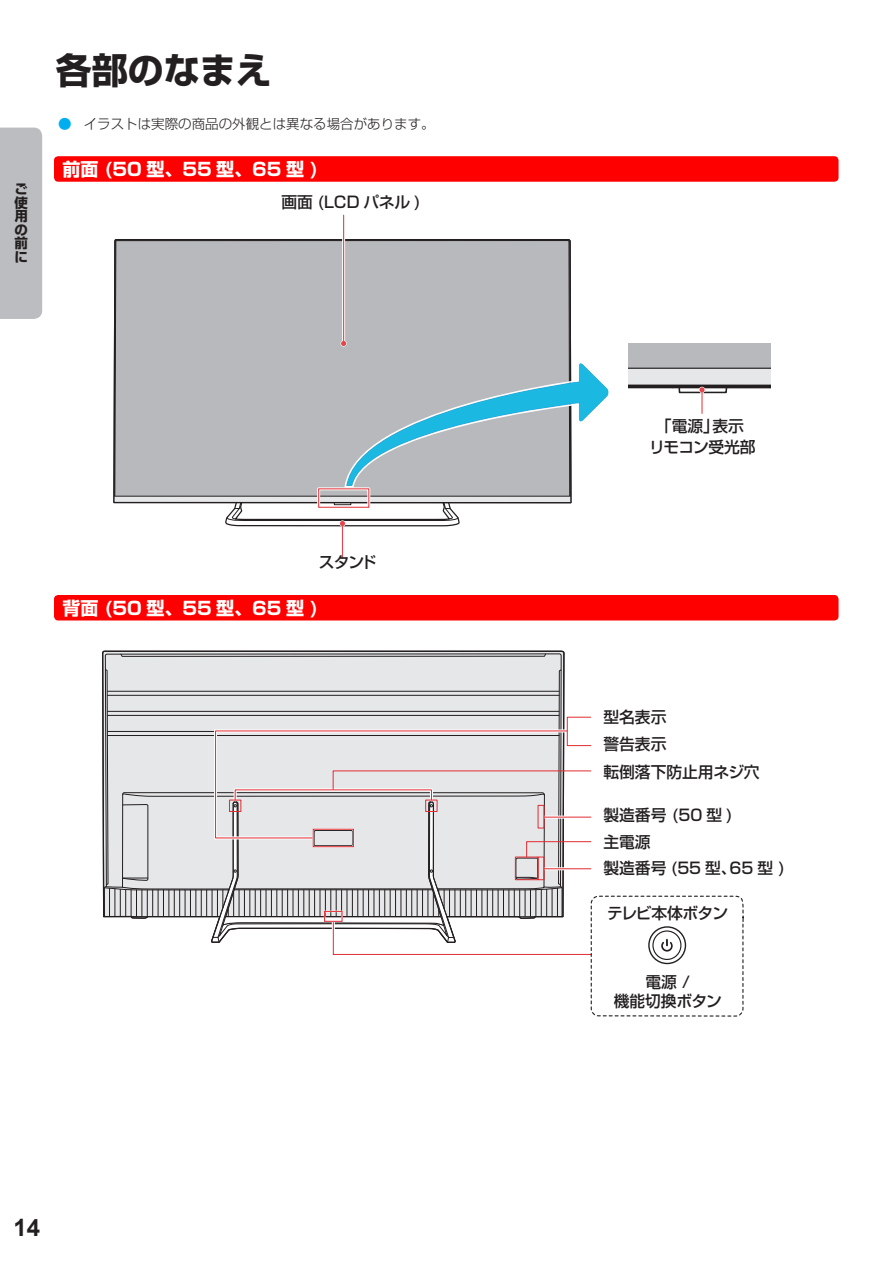
<style>
.page{position:relative;width:893px;height:1263px;background:#fff}
.page>*{position:absolute;margin:0;border:0;box-sizing:border-box;transform-origin:0 0}
.一级标题{font:700 36px "Shin Go Pro";color:#231f20}
.t1{font:700 24px "Arial";color:#231f20}
.二级标题{font:700 18px "Shin Go Pro";color:#fff}
.图文{font:500 15.75px "Shin Go Pro";color:#231f20}
.图文-2{font:500 15.75px "Shin Go Pro";letter-spacing:-.045em;color:#231f20}
.图文-3{font:500 15.75px "Shin Go Pro";letter-spacing:-.035em;color:#231f20}
.t2{font:300 13.5px "Shin Go Pro";color:#231f20}
.t3{font:700 13.5px/13.5px "Shin Go Pro";color:#231f20;text-align:justify}
.s1{font-weight:400;color:#00aeef}
</style>
<div class="page">
<div style="left:0;top:128px;width:42px;height:191px;background:#bcbdc0"></div>
<div style="left:54px;top:156px;width:784px;height:26px;background:#f00;border-radius:4px"></div>
<div style="left:735px;top:402px;width:7px;height:7px;border:1px solid #fff;border-radius:50%"></div>
<div style="left:113px;top:239px;width:458px;height:265px;background:#b8b9bc"></div>
<div style="left:340px;top:340px;width:7px;height:7px;border:1px solid #fff;border-radius:50%"></div>
<hr style="left:342px;top:215px;width:3px;height:128px;background:#fff">
<svg style="left:341px;top:341px;width:5px;height:5px"></svg>
<hr style="left:343px;top:215px;width:1px;height:128px;background:#e5454c">
<svg style="left:628px;top:344px;width:142px;height:50px;background:#bdbdbf"></svg>
<hr style="left:701px;top:390px;width:2px;height:23px;background:#e5454c">
<div style="left:339px;top:520px;width:7px;height:7px;border:1px solid #fff;border-radius:50%"></div>
<svg style="left:225px;top:501px;width:236px;height:25px"></svg>
<hr style="left:342px;top:523px;width:1px;height:35px;background:#e5454c">
<svg style="left:342px;top:362px;width:267px;height:127px;background:#a9c0c8"></svg>
<div style="left:317px;top:487px;width:53px;height:22px;border:3px solid #fff"></div>
<div style="left:318px;top:488px;width:51px;height:20px;border:1px solid #e5454c"></div>
<div style="left:54px;top:595px;width:784px;height:25px;background:#f00;border-radius:4px"></div>
<svg style="left:102px;top:651px;width:462px;height:267px;background:#c1c1c2"></svg>
<svg style="left:104px;top:669px;width:640px;height:348px"></svg>
<p class="t3" style="left:14px;top:181px;width:15px">ご使用の前に</p>
<p class="一级标题" style="left:56px;top:42px;width:217px">各部のなまえ</p>
<p class="t2" style="left:58px;top:113px;width:378px"><span class="s1">●</span> イラストは実際の商品の外観とは異なる場合があります。</p>
<p class="二级标题" style="left:63px;top:155px;width:257px">前面 (50 型、55 型、65 型 )</p>
<p class="图文" style="left:282px;top:189px;width:141px">画面 (LCD パネル )</p>
<p class="图文" style="left:319px;top:549px;width:59px">スタンド</p>
<p class="二级标题" style="left:63px;top:593px;width:257px">背面 (50 型、55 型、65 型 )</p>
<h2 class="t1" style="left:14px;top:1211px;width:28px">14</h2>
<p class="图文" style="left:656px;top:413px;width:90px">「電源」表示</p>
<p class="图文-3" style="left:649px;top:434px;width:108px">リモコン受光部</p>
<p class="图文" style="left:603px;top:704px;width:64px">型名表示</p>
<p class="图文" style="left:603px;top:731px;width:64px">警告表示</p>
<p class="图文" style="left:603px;top:759px;width:158px">転倒落下防止用ネジ穴</p>
<p class="图文" style="left:603px;top:802px;width:131px">製造番号 (50 型 )</p>
<p class="图文" style="left:603px;top:829px;width:49px">主電源</p>
<p class="图文" style="left:603px;top:855px;width:183px">製造番号 (55 型、65 型 )</p>
<p class="图文-2" style="left:607px;top:900px;width:123px">テレビ本体ボタン</p>
<p class="图文" style="left:645px;top:969px;width:46px">電源 /</p>
<p class="图文" style="left:614px;top:988px;width:110px">機能切換ボタン</p>
</div>
